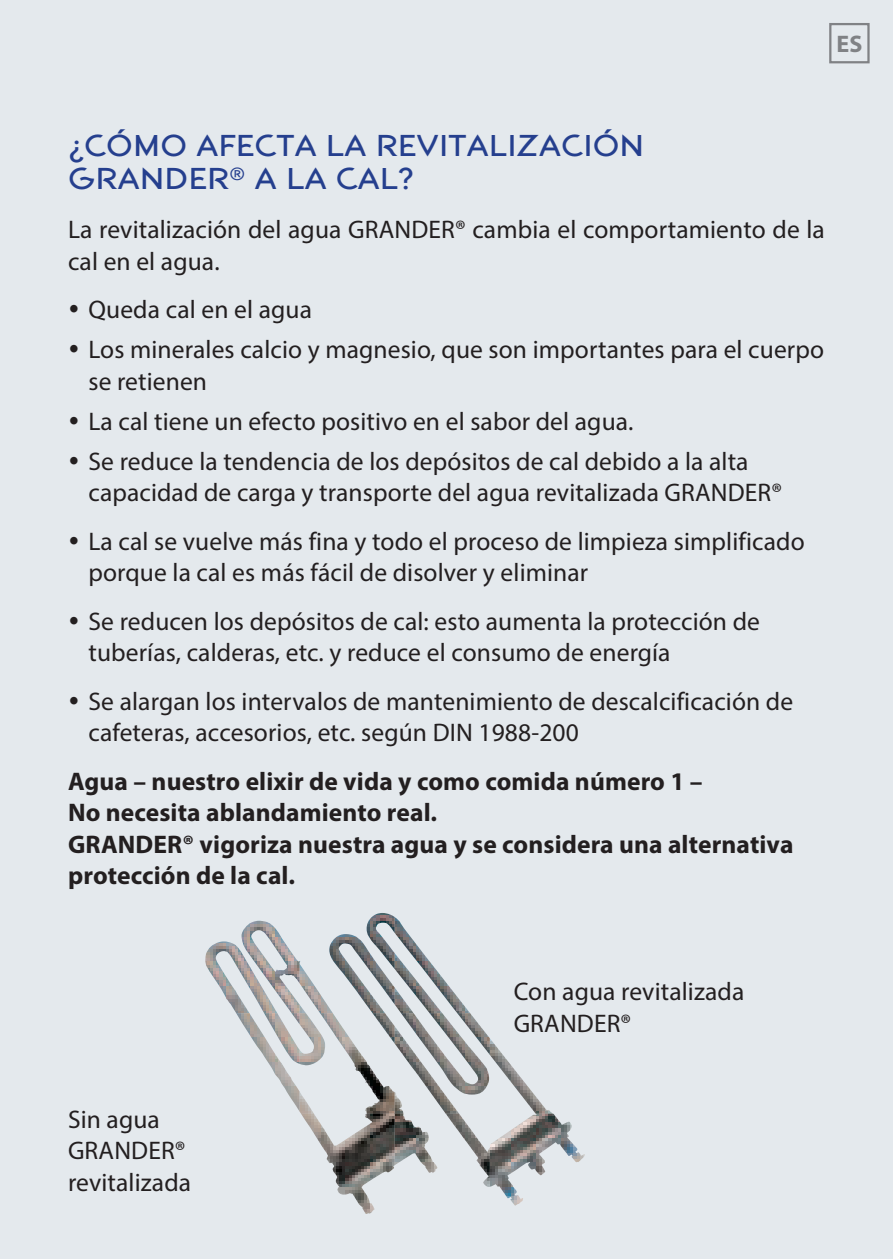
<style>
.page{position:relative;width:893px;height:1259px;background:#e4e9ed}
.page>*{position:absolute;margin:0;border:0;box-sizing:border-box;transform-origin:0 0}
.t1{font:30px/33px "Grander";letter-spacing:.005em;color:#253f8e}
.t2{font:25.5px/31.5px "Myriad Pro";letter-spacing:.005em;color:#231f20}
.t3{font:700 25.5px/31.5px "Myriad Pro";letter-spacing:.005em;color:#231f20}
.t4{font:700 24px "Myriad Pro";color:#808285}
</style>
<div class="page">
<img style="left:395px;top:917px;width:75px;height:96px">
<img style="left:299px;top:913px;width:96px;height:100px">
<img style="left:205px;top:920px;width:94px;height:93px">
<img style="left:490px;top:1039px;width:62px;height:74px">
<img style="left:299px;top:1013px;width:191px;height:100px">
<img style="left:236px;top:1013px;width:63px;height:98px">
<img style="left:490px;top:1113px;width:95px;height:92px">
<img style="left:395px;top:1113px;width:95px;height:74px">
<img style="left:301px;top:1113px;width:94px;height:101px">
<div style="left:829px;top:23px;width:41px;height:40px;border:2px solid #808285"></div>
<p class="t4" style="left:836px;top:32px;width:27px">ES</p>
<p class="t1" style="left:68px;top:130px;width:578px">¿CÓMO AFECTA LA REVITALIZACIÓN<br>GRANDER<sup>®</sup> A LA CAL?</p>
<p class="t2" style="left:68px;top:214px;width:758px">La revitalización del agua GRANDER® cambia el comportamiento de la cal en el agua.</p>
<p class="t2" style="left:68px;top:294px;width:245px">• Queda cal en el agua</p>
<p class="t2" style="left:88px;top:334px;width:737px;text-indent:-20px">• Los minerales calcio y magnesio, que son importantes para el cuerpo se retienen</p>
<p class="t2" style="left:68px;top:406px;width:567px">• La cal tiene un efecto positivo en el sabor del agua.</p>
<p class="t2" style="left:88px;top:446px;width:695px;text-indent:-20px">• Se reduce la tendencia de los depósitos de cal debido a la alta capacidad de carga y transporte del agua revitalizada GRANDER®</p>
<p class="t2" style="left:88px;top:526px;width:718px;text-indent:-20px">• La cal se vuelve más fina y todo el proceso de limpieza simplificado porque la cal es más fácil de disolver y eliminar</p>
<p class="t2" style="left:88px;top:606px;width:673px;text-indent:-20px">• Se reducen los depósitos de cal: esto aumenta la protección de tuberías, calderas, etc. y reduce el consumo de energía</p>
<p class="t2" style="left:88px;top:686px;width:706px;text-indent:-20px">• Se alargan los intervalos de mantenimiento de descalcificación de cafeteras, accesorios, etc. según DIN 1988-200</p>
<p class="t3" style="left:68px;top:766px;width:727px">Agua – nuestro elixir de vida y como comida número 1 –<br>No necesita ablandamiento real.<br>GRANDER® vigoriza nuestra agua y se considera una alternativa protección de la cal.</p>
<p class="t2" style="left:68px;top:1104px;width:125px">Sin agua<br>GRANDER® revitalizada</p>
<p class="t2" style="left:514px;top:977px;width:232px">Con agua revitalizada<br>GRANDER®</p>
</div>
